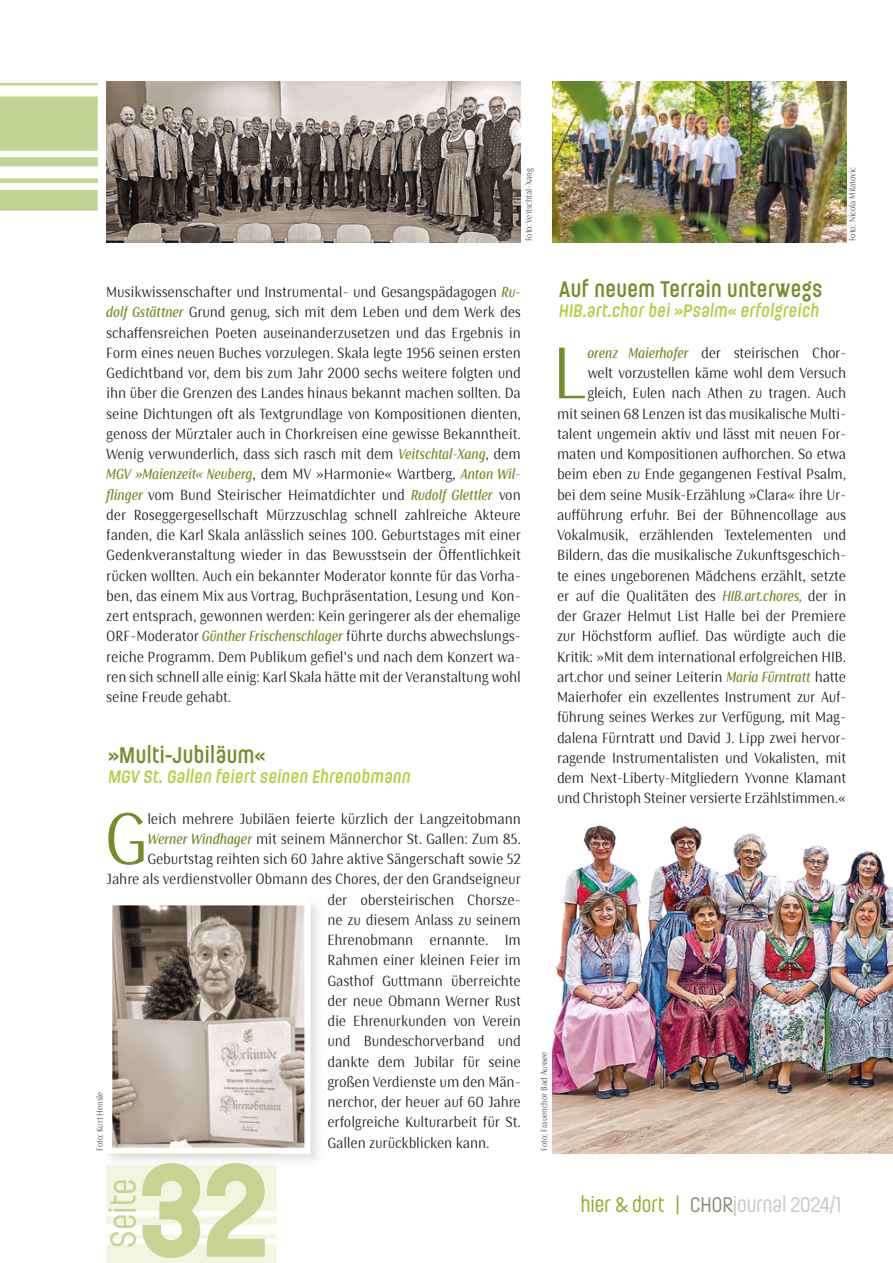
<style>
.page{position:relative;width:893px;height:1263px;background:#fff}
.page>*{position:absolute;margin:0;border:0;box-sizing:border-box;transform-origin:0 0}
.t1{font:700 132px "Ladislav";color:#c6d391}
.nb_Fließtext_Initial{font:74.55px "Saya Semi Sans FY";color:#728d2a;scale:.95 1}
.t2{font:36px "Ladislav";color:#c6d391}
.nb_Fließtext_Initial-2{font:600 22.5px "Ladislav";letter-spacing:.02em;color:#728d2a}
.t3{font:21px "Ladislav";color:#c6c8c4}
.nb_Fließtext_Initial-3{font:italic 600 18px "Ladislav";letter-spacing:.02em;color:#b4cd3f}
.nb_Fließtext_Initial-4{font:15px/20.2px "Saya Semi Sans FY";letter-spacing:-.015em;color:#1d1d1b;text-align:justify;scale:.95 1}
.ld_Fließtext{font:300 9px "Saya Semi Sans FY";color:#1d1d1b;scale:.9 1}
.s1{font-weight:500;font-style:italic;color:#728d2a}
.s2{color:#91a924}
.s3{color:#878779}
</style>
<div class="page">
<hr style="left:892px;top:0;width:1px;height:1153px;background:#e5ecd3">
<hr style="left:0;top:83px;width:98px;height:2px;background:#c1d494">
<div style="left:0;top:96px;width:98px;height:55px;background:#c1d494"></div>
<div style="left:0;top:157px;width:98px;height:9px;background:#c1d494"></div>
<div style="left:0;top:178px;width:98px;height:5px;background:#c1d494"></div>
<div style="left:0;top:190px;width:98px;height:21px;background:#c1d494"></div>
<div style="left:106px;top:1165px;width:170px;height:46px;background:#f2f6e0"></div>
<div style="left:106px;top:1216px;width:170px;height:8px;background:#f2f6e0"></div>
<svg style="left:106px;top:1234px;width:170px;height:4px"></svg>
<div style="left:106px;top:1244px;width:170px;height:19px;background:#f2f6e0"></div>
<hr style="left:892px;top:96px;width:1px;height:55px;background:#cbd296">
<svg style="left:892px;top:190px;width:1px;height:21px"></svg>
<img style="left:106px;top:82px;width:415px;height:160px">
<img style="left:553px;top:804px;width:340px;height:349px">
<img style="left:553px;top:82px;width:293px;height:160px">
<div style="left:104px;top:897px;width:220px;height:271px;background:#c6c8c4;opacity:.5"></div>
<img style="left:113px;top:906px;width:190px;height:241px">
<div style="left:106px;top:899px;width:204px;height:255px;border:6px solid #fff"></div>
<p class="ld_Fließtext" style="left:523px;top:241px;width:83px;rotate:-90deg">Foto: Veitschtal-Xang</p>
<p class="ld_Fließtext" style="left:847px;top:241px;width:84px;rotate:-90deg">Foto: Nicola Milatovic</p>
<p class="nb_Fließtext_Initial-4" style="left:106px;top:281px;width:438px">Musikwissenschafter und Instrumental- und Gesangspädagogen <span class="s1">Ru&shy;dolf Gstättner</span> Grund genug, sich mit dem Leben und dem Werk des schaffensreichen Poeten auseinanderzusetzen und das Ergebnis in Form eines neuen Buches vorzulegen. Skala legte 1956 seinen ersten Gedichtband vor, dem bis zum Jahr 2000 sechs weitere folgten und ihn über die Grenzen des Landes hinaus bekannt machen sollten. Da seine Dichtungen oft als Textgrundlage von Kompositionen dienten, genoss der Mürztaler auch in Chorkreisen eine gewisse Bekanntheit.<br>Wenig verwunderlich, dass sich rasch mit dem <span class="s1">Veitschtal-Xang</span>, dem <span class="s1">MGV »Maienzeit« Neuberg</span>, dem MV »Harmonie« Wartberg, <span class="s1">Anton Wil&shy;flinger</span> vom Bund Steirischer Heimatdichter und <span class="s1">Rudolf Glettler</span> von der Roseggergesellschaft Mürzzuschlag schnell zahlreiche Akteure fanden, die Karl Skala anlässlich seines 100. Geburtstages mit einer Gedenkveranstaltung wieder in das Bewusstsein der Öffentlichkeit rücken wollten. Auch ein bekannter Moderator konnte für das Vorha&shy;ben, das einem Mix aus Vortrag, Buchpräsentation, Lesung und Kon&shy;zert entsprach, gewonnen werden: Kein geringerer als der ehemalige ORF-Moderator <span class="s1">Günther Frischenschlager</span> führte durchs abwechslungs&shy;reiche Programm. Dem Publikum gefiel's und nach dem Konzert wa&shy;ren sich schnell alle einig: Karl Skala hätte mit der Veranstaltung wohl seine Freude gehabt.</p>
<p class="nb_Fließtext_Initial-2" style="left:108px;top:741px;width:158px">»Multi-Jubiläum«</p>
<p class="nb_Fließtext_Initial-3" style="left:108px;top:766px;width:304px">MGV St. Gallen feiert seinen Ehrenobmann</p>
<p class="nb_Fließtext_Initial" style="left:104px;top:793px;width:48px">G</p>
<p class="nb_Fließtext_Initial-4" style="left:147px;top:808px;width:395px">leich mehrere Jubiläen feierte kürzlich der Langzeitobmann</p>
<p class="nb_Fließtext_Initial-4" style="left:147px;top:828px;width:395px"><span class="s1">Werner Windhager</span> mit seinem Männerchor St. Gallen: Zum 85.</p>
<p class="nb_Fließtext_Initial-4" style="left:147px;top:848px;width:395px">Geburtstag reihten sich 60 Jahre aktive Sängerschaft sowie 52</p>
<p class="nb_Fließtext_Initial-4" style="left:106px;top:869px;width:438px">Jahre als verdienstvoller Obmann des Chores, der den Grandseigneur</p>
<p class="nb_Fließtext_Initial-4" style="left:327px;top:889px;width:205px">der obersteirischen Chorsze-</p>
<p class="nb_Fließtext_Initial-4" style="left:327px;top:909px;width:205px">ne zu diesem Anlass zu seinem</p>
<p class="nb_Fließtext_Initial-4" style="left:327px;top:929px;width:205px">Ehrenobmann ernannte. Im</p>
<p class="nb_Fließtext_Initial-4" style="left:327px;top:950px;width:205px">Rahmen einer kleinen Feier im</p>
<p class="nb_Fließtext_Initial-4" style="left:327px;top:970px;width:205px">Gasthof Guttmann überreichte</p>
<p class="nb_Fließtext_Initial-4" style="left:327px;top:990px;width:205px">der neue Obmann Werner Rust</p>
<p class="nb_Fließtext_Initial-4" style="left:327px;top:1010px;width:205px">die Ehrenurkunden von Verein</p>
<p class="nb_Fließtext_Initial-4" style="left:327px;top:1031px;width:205px">und Bundeschorverband und</p>
<p class="nb_Fließtext_Initial-4" style="left:327px;top:1051px;width:205px">dankte dem Jubilar für seine</p>
<p class="nb_Fließtext_Initial-4" style="left:327px;top:1071px;width:205px">großen Verdienste um den Män-</p>
<p class="nb_Fließtext_Initial-4" style="left:327px;top:1091px;width:205px">nerchor, der heuer auf 60 Jahre</p>
<p class="nb_Fließtext_Initial-4" style="left:327px;top:1112px;width:205px">erfolgreiche Kulturarbeit für St.</p>
<p class="nb_Fließtext_Initial-4" style="left:327px;top:1132px;width:172px">Gallen zurückblicken kann.</p>
<p class="ld_Fließtext" style="left:94px;top:1151px;width:67px;rotate:-90deg">Foto: Kurt Hensle</p>
<p class="t1" style="left:140px;top:1128px;width:129px">32</p>
<p class="t2" style="left:101px;top:1247px;width:71px;rotate:-90deg">Seite</p>
<p class="nb_Fließtext_Initial-2" style="left:559px;top:275px;width:265px">Auf neuem Terrain unterwegs</p>
<p class="nb_Fließtext_Initial-3" style="left:559px;top:300px;width:262px">HIB.art.chor bei »Psalm« erfolgreich</p>
<p class="nb_Fließtext_Initial" style="left:552px;top:328px;width:39px">L</p>
<p class="nb_Fließtext_Initial-4" style="left:557px;top:342px;width:306px;text-align:right"><span class="s1">orenz Maierhofer</span> der steirischen Chor-<br>welt vorzustellen käme wohl dem Versuch gleich, Eulen nach Athen zu tragen. Auch<br>mit seinen 68 Lenzen ist das musikalische Multi&shy;talent ungemein aktiv und lässt mit neuen For&shy;maten und Kompositionen aufhorchen. So etwa beim eben zu Ende gegangenen Festival Psalm, bei dem seine Musik-Erzählung »Clara« ihre Ur&shy;aufführung erfuhr. Bei der Bühnencollage aus Vokalmusik, erzählenden Textelementen und Bildern‚ das die musikalische Zukunftsgeschich&shy;te eines ungeborenen Mädchens erzählt, setzte er auf die Qualitäten des <span class="s1">HIB.art.chores,</span> der in der Grazer Helmut List Halle bei der Premiere zur Höchstform auflief. Das würdigte auch die Kritik: »Mit dem international erfolgreichen HIB. art.chor und seiner Leiterin <span class="s1">Maria Fürntratt</span> hatte Maierhofer ein exzellentes Instrument zur Auf&shy;führung seines Werkes zur Verfügung, mit Mag&shy;dalena Fürntratt und David J. Lipp zwei hervor&shy;ragende Instrumentalisten und Vokalisten, mit dem Next-Liberty-Mitgliedern Yvonne Klamant und Christoph Steiner versierte Erzählstimmen.«</p>
<p class="ld_Fließtext" style="left:538px;top:1151px;width:112px;rotate:-90deg">Foto: Frauenchor Bad Aussee</p>
<p class="t3" style="left:581px;top:1191px;width:263px"><span class="s2">hier &amp; dort |</span> <span class="s3">CHOR</span>journal 2024/1</p>
</div>
